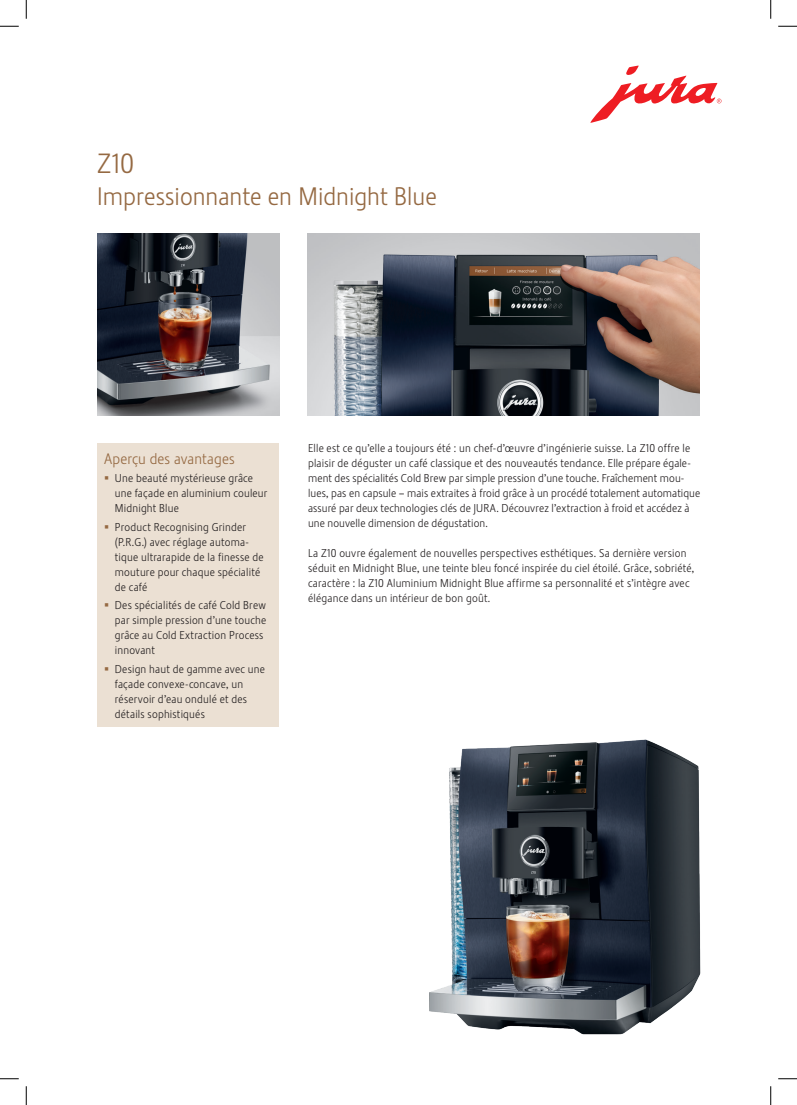
<style>
.page{position:relative;width:797px;height:1105px;background:#fff}
.page>*{position:absolute;margin:0;border:0;box-sizing:border-box;transform-origin:0 0}
.t1{font:27.5px "Stalemate Pro 2 J Light";color:#956942}
.t2{font:25px "Stalemate Pro 2 J Light";color:#956942}
.t3{font:15px "Stalemate Pro 2 J Light";letter-spacing:.01em;color:#956942}
.t4{font:11.25px/15px "Stalemate Pro 2 J Light";letter-spacing:.015em;color:#231f20}
</style>
<div class="page">
<svg style="left:590px;top:66px;width:131px;height:57px"></svg>
<img style="left:429px;top:739px;width:272px;height:296px">
<img style="left:97px;top:233px;width:182px;height:182px">
<div style="left:97px;top:444px;width:182px;height:283px;background:#ebe0d3"></div>
<img style="left:307px;top:233px;width:392px;height:182px">
<svg style="left:0;top:25px;width:19px;height:2px"></svg>
<svg style="left:778px;top:25px;width:19px;height:2px"></svg>
<svg style="left:0;top:1078px;width:19px;height:1px"></svg>
<svg style="left:778px;top:1078px;width:19px;height:1px"></svg>
<svg style="left:25px;top:0;width:2px;height:19px"></svg>
<svg style="left:25px;top:1086px;width:2px;height:19px"></svg>
<svg style="left:770px;top:0;width:1px;height:19px"></svg>
<svg style="left:770px;top:1086px;width:1px;height:19px"></svg>
<h1 class="t1" style="left:97px;top:147px;width:38px">Z10</h1>
<h2 class="t2" style="left:97px;top:182px;width:341px">Impressionnante en Midnight Blue</h2>
<h3 class="t3" style="left:104px;top:450px;width:132px">Aperçu des avantages</h3>
<p class="t4" style="left:115px;top:471px;width:154px">Une beauté mystérieuse grâce une façade en aluminium couleur<br>Midnight Blue</p>
<p class="t4" style="left:115px;top:519px;width:150px">Product Recognising Grinder (P.R.G.) avec réglage automa&shy;tique ultrarapide de la finesse de mouture pour chaque spécialité de café</p>
<p class="t4" style="left:115px;top:598px;width:153px">Des spécialités de café Cold Brew par simple pression d’une touche grâce au Cold Extraction Process innovant</p>
<p class="t4" style="left:115px;top:662px;width:152px">Design haut de gamme avec une façade convexe-concave, un réservoir d’eau ondulé et des détails sophistiqués</p>
<p class="t4" style="left:308px;top:441px;width:394px">Elle est ce qu’elle a toujours été : un chef-d’œuvre d’ingénierie suisse. La Z10 offre le plaisir de déguster un café classique et des nouveautés tendance. Elle prépare égale&shy;ment des spécialités Cold Brew par simple pression d’une touche. Fraîchement mou&shy;lues, pas en capsule – mais extraites à froid grâce à un procédé totalement automatique assuré par deux technologies clés de JURA. Découvrez l’extraction à froid et accédez à une nouvelle dimension de dégustation.</p>
<p class="t4" style="left:308px;top:546px;width:387px">La Z10 ouvre également de nouvelles perspectives esthétiques. Sa dernière version séduit en Midnight Blue, une teinte bleu foncé inspirée du ciel étoilé. Grâce, sobriété, caractère : la Z10 Aluminium Midnight Blue affirme sa personnalité et s’intègre avec élégance dans un intérieur de bon goût.</p>
</div>
